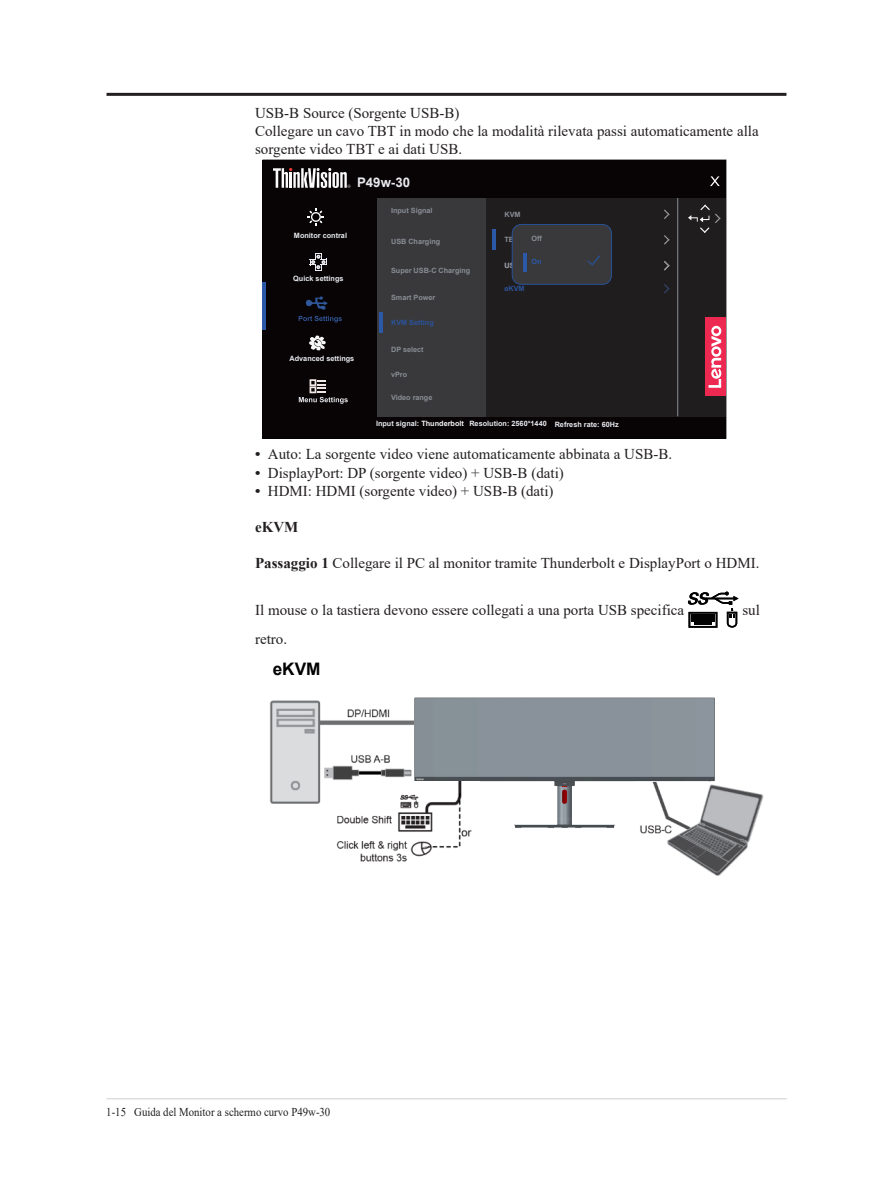
<style>
.page{position:relative;width:893px;height:1187px;background:#fff}
.page>*{position:absolute;margin:0;border:0;box-sizing:border-box;transform-origin:0 0}
.t1{font:700 17.25px "Arial";color:#000}
.正文{font:15px/18px "Times New Roman";color:#231f20}
.正文-2{font:700 15px "Times New Roman";color:#231f20}
.t2{font:700 13.2px "Arial";color:#e9eaef}
.t3{font:12px "Times New Roman";color:#231f20;scale:.9 1}
.t4{font:700 7.35px "Arial";color:#e6eaef}
.t5{font:700 7.2px "Arial";color:#888d95}
.t6{font:700 7.2px "Arial";color:#2b539a}
.t7{font:700 7.2px "Arial";color:#2b58a7}
.s1{color:#f6f7f7}
.s2{font-weight:700}
</style>
<div class="page">
<hr style="left:107px;top:93px;width:679px;height:3px;background:#231f20">
<div style="left:262px;top:159px;width:464px;height:280px;background:#080304"></div>
<svg style="left:308px;top:209px;width:16px;height:16px"></svg>
<svg style="left:306px;top:296px;width:22px;height:14px"></svg>
<svg style="left:299px;top:316px;width:43px;height:6px"></svg>
<svg style="left:299px;top:379px;width:49px;height:25px"></svg>
<svg style="left:710px;top:176px;width:10px;height:10px"></svg>
<div style="left:377px;top:198px;width:108px;height:218px;background:#39393b"></div>
<hr style="left:262px;top:282px;width:4px;height:48px;background:#2b58a7">
<svg style="left:273px;top:168px;width:78px;height:20px"></svg>
<svg style="left:310px;top:253px;width:17px;height:18px"></svg>
<svg style="left:309px;top:335px;width:17px;height:15px"></svg>
<div style="left:485px;top:198px;width:241px;height:218px;background:#201d1f"></div>
<div style="left:705px;top:317px;width:21px;height:78px;background:#ed2851"></div>
<svg style="left:708px;top:326px;width:13px;height:62px"></svg>
<hr style="left:379px;top:312px;width:3px;height:21px;background:#2b58a7">
<hr style="left:493px;top:229px;width:3px;height:20px;background:#2b58a7">
<div style="left:512px;top:224px;width:99px;height:60px;background:#39393b;border-radius:9px"></div>
<div style="left:512px;top:224px;width:100px;height:61px;border:1px solid #294f91;border-radius:9px"></div>
<hr style="left:523px;top:253px;width:3px;height:19px;background:#2b58a7">
<hr style="left:677px;top:198px;width:1px;height:218px;background:#878c94">
<svg style="left:587px;top:255px;width:13px;height:10px"></svg>
<svg style="left:688px;top:205px;width:32px;height:28px"></svg>
<svg style="left:688px;top:591px;width:51px;height:36px"></svg>
<hr style="left:694px;top:622px;width:17px;height:3px;background:#020202">
<img style="left:270px;top:700px;width:140px;height:104px">
<img style="left:410px;top:697px;width:305px;height:131px">
<img style="left:635px;top:781px;width:129px;height:95px">
<img style="left:329px;top:781px;width:150px;height:81px">
<hr style="left:106px;top:1098px;width:681px;height:1px;background:#d1d2d4">
<p class="正文" style="left:255px;top:103px;width:206px">USB-B Source (Sorgente USB-B)</p>
<p class="正文" style="left:255px;top:121px;width:505px">Collegare un cavo TBT in modo che la modalità rilevata passi automaticamente alla sorgente video TBT e ai dati USB.</p>
<p class="t2" style="left:357px;top:173px;width:54px">P49w-30</p>
<p class="t4" style="left:294px;top:230px;width:55px">Monitor contral</p>
<p class="t4" style="left:293px;top:273px;width:52px">Quick settings</p>
<p class="t4" style="left:289px;top:353px;width:66px">Advanced settings</p>
<p class="t5" style="left:391px;top:206px;width:43px">Input Signal</p>
<p class="t5" style="left:391px;top:236px;width:51px">USB Charging</p>
<p class="t5" style="left:391px;top:266px;width:81px">Super USB-C Charging</p>
<p class="t5" style="left:391px;top:292px;width:46px">Smart Power</p>
<p class="t6" style="left:391px;top:317px;width:44px">KVM Setting</p>
<p class="t5" style="left:391px;top:345px;width:34px">DP select</p>
<p class="t5" style="left:391px;top:369px;width:18px">vPro</p>
<p class="t5" style="left:391px;top:392px;width:43px">Video range</p>
<p class="t4" style="left:376px;top:419px;width:244px">Input signal: <span class="s1">Thunderbolt</span> Resolution: 2560*1440 Refresh rate: 60Hz</p>
<p class="t5" style="left:504px;top:209px;width:18px">KVM</p>
<p class="t5" style="left:504px;top:234px;width:43px">TBT Priority</p>
<p class="t5" style="left:531px;top:234px;width:12px">Off</p>
<p class="t7" style="left:531px;top:257px;width:12px">On</p>
<p class="t6" style="left:504px;top:284px;width:22px">eKVM</p>
<p class="正文" style="left:255px;top:445px;width:418px"><span class="s2">•</span> Auto: La sorgente video viene automaticamente abbinata a USB-B.</p>
<p class="正文" style="left:255px;top:463px;width:310px"><span class="s2">•</span> DisplayPort: DP (sorgente video) + USB-B (dati)</p>
<p class="正文" style="left:255px;top:481px;width:300px"><span class="s2">•</span> HDMI: HDMI (sorgente video) + USB-B (dati)</p>
<p class="正文-2" style="left:255px;top:515px;width:45px">eKVM</p>
<p class="正文" style="left:255px;top:553px;width:506px"><span class="s2">Passaggio 1</span> Collegare il PC al monitor tramite Thunderbolt e DisplayPort o HDMI.</p>
<p class="正文" style="left:255px;top:600px;width:431px">Il mouse o la tastiera devono essere collegati a una porta USB specifica</p>
<p class="正文" style="left:742px;top:600px;width:19px">sul</p>
<p class="正文" style="left:255px;top:629px;width:34px">retro.</p>
<p class="t1" style="left:273px;top:657px;width:49px">eKVM</p>
<p class="t3" style="left:106px;top:1103px;width:250px">1-15 Guida del Monitor a schermo curvo P49w-30</p>
</div>
